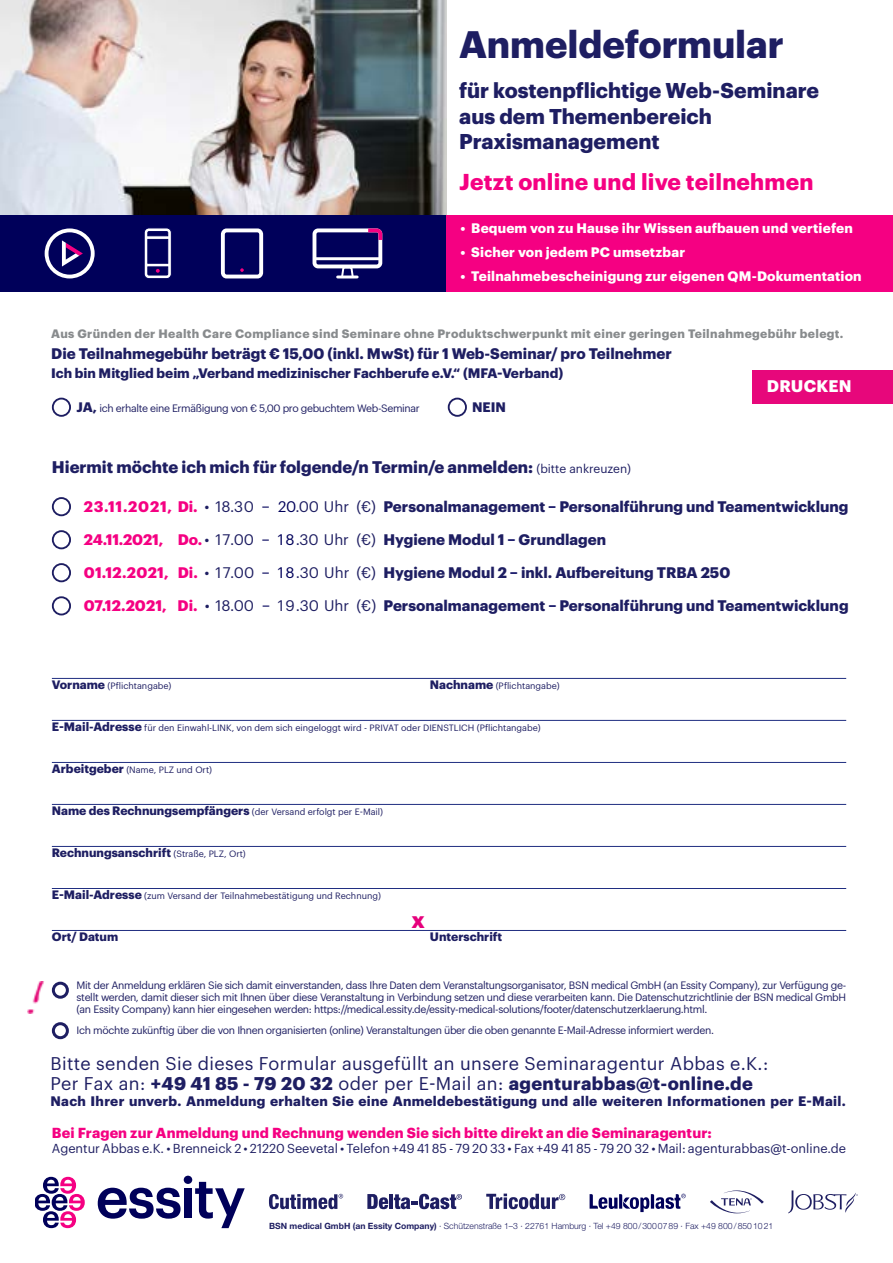
<style>
.page{position:relative;width:893px;height:1263px;background:#fff}
.page>*{position:absolute;margin:0;border:0;box-sizing:border-box;transform-origin:0 0}
.t1{font:700 37.5px "Graphik";letter-spacing:-.005em;color:#1e1e62}
.t2{font:700 22.5px "Graphik";letter-spacing:.01em;color:#f50082}
.t3{font:700 22.5px "Graphik";color:#e6007c}
.t4{font:700 21px/25.5px "Graphik";color:#1e1e62}
.t5{font:18px/19.5px "Graphik";letter-spacing:.02em;color:#1e1e62}
.t6{font:700 16.5px "Graphik";color:#1e1e62}
.t7{font:700 16.5px "Graphik";letter-spacing:.015em;color:#fff}
.t8{font:700 15px "Graphik";color:#1e1e62}
.t9{font:700 14.25px "Graphik";letter-spacing:.01em;color:#f50082}
.t10{font:700 13.5px "Graphik";letter-spacing:.015em;color:#fff}
.t11{font:700 13.5px "Graphik";letter-spacing:.02em;color:#1e1e62}
.t12{font:700 13.5px "Graphik";color:#1e1e62}
.t13{font:12.75px "Graphik";color:#1e1e62}
.t14{font:700 12px "Graphik";letter-spacing:.03em;color:#888b8d}
.t15{font:700 12px "Graphik";color:#1e1e62}
.t16{font:10.5px/12px "Graphik";letter-spacing:-.03em;color:#1e1e62;text-align:justify}
.t17{font:9px "Graphik";color:#1e1e62}
.t18{font:300 8.7px "Helvetica Neue LT Std";color:#1e1e62}
.s1{font-weight:700;font-size:13.5px}
.s2{font-weight:400;font-size:12px}
.s3{color:#f50082}
.s4{font-weight:400}
.s5{font-weight:400;color:#00005a}
.s6{color:#00005a}
.s7{font-weight:700;font-size:12px}
.s8{font-weight:400;font-size:9px}
.s9{font-weight:700}
</style>
<div class="page">
<div style="left:184px;top:1188px;width:8px;height:30px;background:#00005a"></div>
<div style="left:184px;top:1176px;width:8px;height:8px;background:#00005a;border-radius:50%"></div>
<svg style="left:195px;top:1182px;width:50px;height:46px"></svg>
<svg style="left:98px;top:1188px;width:83px;height:31px"></svg>
<svg style="left:35px;top:1177px;width:50px;height:51px"></svg>
<svg style="left:486px;top:1193px;width:79px;height:16px"></svg>
<img style="left:0;top:0;width:446px;height:215px">
<div style="left:0;top:215px;width:446px;height:77px;background:#00005a"></div>
<svg style="left:788px;top:1190px;width:70px;height:23px"></svg>
<svg style="left:269px;top:1194px;width:74px;height:15px"></svg>
<svg style="left:367px;top:1194px;width:21px;height:15px"></svg>
<hr style="left:389px;top:1194px;width:4px;height:15px;background:#1e1e62">
<svg style="left:394px;top:1194px;width:68px;height:15px"></svg>
<svg style="left:710px;top:1190px;width:54px;height:23px"></svg>
<div style="left:446px;top:215px;width:447px;height:77px;background:#f50082"></div>
<svg style="left:590px;top:1194px;width:96px;height:18px"></svg>
<svg style="left:45px;top:228px;width:50px;height:50px"></svg>
<svg style="left:144px;top:228px;width:28px;height:51px"></svg>
<svg style="left:240px;top:268px;width:4px;height:4px"></svg>
<div style="left:221px;top:228px;width:42px;height:50px;border:4px solid #fff;border-radius:4px"></div>
<div style="left:313px;top:228px;width:69px;height:40px;border:4px solid #fff;border-radius:4px"></div>
<hr style="left:315px;top:257px;width:65px;height:3px;background:#fff">
<hr style="left:338px;top:275px;width:19px;height:3px;background:#fff">
<svg style="left:340px;top:265px;width:15px;height:14px"></svg>
<svg style="left:364px;top:228px;width:19px;height:16px"></svg>
<div style="left:753px;top:370px;width:140px;height:33px;background:#e7077b"></div>
<div style="left:52px;top:982px;width:17px;height:17px;border:3px solid #1e1e62;border-radius:50%"></div>
<img style="left:27px;top:981px;width:17px;height:32px">
<div style="left:52px;top:1022px;width:17px;height:17px;border:3px solid #1e1e62;border-radius:50%"></div>
<div style="left:52px;top:497px;width:19px;height:19px;border:2px solid #1e1e62;border-radius:50%"></div>
<div style="left:52px;top:530px;width:19px;height:19px;border:2px solid #1e1e62;border-radius:50%"></div>
<div style="left:52px;top:563px;width:19px;height:19px;border:2px solid #1e1e62;border-radius:50%"></div>
<div style="left:52px;top:596px;width:19px;height:19px;border:2px solid #1e1e62;border-radius:50%"></div>
<div style="left:52px;top:398px;width:19px;height:19px;border:2px solid #1e1e62;border-radius:50%"></div>
<div style="left:448px;top:398px;width:19px;height:19px;border:2px solid #1e1e62;border-radius:50%"></div>
<hr style="left:52px;top:678px;width:794px;height:1px;background:#202e81">
<hr style="left:52px;top:720px;width:794px;height:1px;background:#202e81">
<hr style="left:52px;top:762px;width:794px;height:1px;background:#202e81">
<hr style="left:52px;top:804px;width:794px;height:1px;background:#202e81">
<hr style="left:52px;top:846px;width:794px;height:1px;background:#202e81">
<hr style="left:52px;top:888px;width:794px;height:1px;background:#202e81">
<hr style="left:52px;top:930px;width:794px;height:1px;background:#202e81">
<h1 class="t1" style="left:459px;top:15px;width:326px">Anmeldeformular</h1>
<h3 class="t4" style="left:459px;top:76px;width:361px">für kostenpflichtige Web-Seminare aus dem Themenbereich<br>Praxismanagement</h3>
<h2 class="t2" style="left:459px;top:164px;width:356px">Jetzt online und live teilnehmen</h2>
<p class="t10" style="left:460px;top:218px;width:394px">• Bequem von zu Hause ihr Wissen aufbauen und vertiefen</p>
<p class="t10" style="left:460px;top:242px;width:226px">• Sicher von jedem PC umsetzbar</p>
<p class="t10" style="left:460px;top:266px;width:403px">• Teilnahmebescheinigung zur eigenen QM-Dokumentation</p>
<p class="t14" style="left:51px;top:324px;width:794px">Aus Gründen der Health Care Compliance sind Seminare ohne Produktschwerpunkt mit einer geringen Teilnahmegebühr belegt.</p>
<h3 class="t8" style="left:51px;top:342px;width:622px">Die Teilnahmegebühr beträgt € 15,00 (inkl. MwSt) für 1 Web-Seminar/ pro Teilnehmer</h3>
<p class="t12" style="left:51px;top:363px;width:513px">Ich bin Mitglied beim „Verband medizinischer Fachberufe e.V.“ (MFA-Verband)</p>
<h3 class="t7" style="left:767px;top:374px;width:86px">DRUCKEN</h3>
<p class="t16" style="left:77px;top:401px;width:345px"><span class="s1">JA,</span> ich erhalte eine Ermäßigung von € 5,00 pro gebuchtem Web-Seminar</p>
<p class="t11" style="left:472px;top:397px;width:35px">NEIN</p>
<h3 class="t6" style="left:52px;top:454px;width:581px">Hiermit möchte ich mich für folgende/n Termin/e anmelden: <span class="s2">(bitte ankreuzen)</span></h3>
<h3 class="t8" style="left:84px;top:495px;width:766px"><span class="s3">23.11.2021, Di.</span> <span class="s4">• 18.30</span> <span class="s5">– 20</span><span class="s4">.00 Uhr (€)</span> Personalmanagement <span class="s6">–</span> Personalführung und Teamentwicklung</h3>
<h3 class="t8" style="left:84px;top:528px;width:524px"><span class="s3">24.11.2021, Do.</span> <span class="s4">• 17.00</span> <span class="s5">– 18</span><span class="s4">.30 Uhr (€)</span> Hygiene Modul 1 <span class="s6">–</span> Grundlagen</h3>
<h3 class="t8" style="left:84px;top:561px;width:648px"><span class="s3">01.12.2021, Di.</span> <span class="s4">• 17.00</span> <span class="s5">– 18</span><span class="s4">.30 Uhr (€)</span> Hygiene Modul 2 <span class="s6">–</span> inkl. Aufbereitung TRBA 250</h3>
<h3 class="t8" style="left:84px;top:594px;width:766px"><span class="s3">07.12.2021, Di.</span> <span class="s4">• 18.00</span> <span class="s5">–</span> <span class="s4">19.30 Uhr (€)</span> Personalmanagement <span class="s6">–</span> Personalführung und Teamentwicklung</h3>
<p class="t17" style="left:52px;top:679px;width:121px"><span class="s7">Vorname</span> (Pflichtangabe)</p>
<p class="t17" style="left:430px;top:679px;width:131px"><span class="s7">Nachname</span> (Pflichtangabe)</p>
<p class="t17" style="left:52px;top:721px;width:490px"><span class="s7">E-Mail-Adresse</span> für den Einwahl-LINK, von dem sich eingeloggt wird - PRIVAT oder DIENSTLICH (Pflichtangabe)</p>
<p class="t17" style="left:52px;top:763px;width:162px"><span class="s7">Arbeitgeber</span> (Name, PLZ und Ort)</p>
<p class="t17" style="left:52px;top:805px;width:333px"><span class="s7">Name des Rechnungsempfängers</span> (der Versand erfolgt per E-Mail)</p>
<p class="t15" style="left:52px;top:843px;width:195px">Rechnungsanschrift <span class="s8">(Straße, PLZ, Ort)</span></p>
<p class="t17" style="left:52px;top:889px;width:331px"><span class="s7">E-Mail-Adresse</span> (zum Versand der Teilnahmebestätigung und Rechnung)</p>
<p class="t15" style="left:52px;top:927px;width:68px">Ort/ Datum</p>
<p class="t15" style="left:430px;top:927px;width:74px">Unterschrift</p>
<p class="t16" style="left:77px;top:978px;width:771px">Mit der Anmeldung erklären Sie sich damit einverstanden, dass Ihre Daten dem Veranstaltungsorganisator, BSN medical GmbH (an Essity Company), zur Verfügung ge&shy;stellt werden, damit dieser sich mit Ihnen über diese Veranstaltung in Verbindung setzen und diese verarbeiten kann. Die Datenschutzrichtlinie der BSN medical GmbH (an Essity Company) kann hier eingesehen werden: https://medical.essity.de/essity-medical-solutions/footer/datenschutzerklaerung.html.</p>
<h2 class="t3" style="left:411px;top:903px;width:15px">x</h2>
<p class="t16" style="left:77px;top:1023px;width:639px">Ich möchte zukünftig über die von Ihnen organisierten (online) Veranstaltungen über die oben genannte E-Mail-Adresse informiert werden.</p>
<h3 class="t5" style="left:51px;top:1052px;width:719px">Bitte senden Sie dieses Formular ausgefüllt an unsere Seminaragentur Abbas e.K.:<br>Per Fax an: <span class="s9">+49 41 85 - 79 20 32</span> oder per E-Mail an: <span class="s9">agenturabbas@t-online.de</span></h3>
<p class="t11" style="left:51px;top:1091px;width:797px">Nach Ihrer unverb. Anmeldung erhalten Sie eine Anmeldebestätigung und alle weiteren Informationen per E-Mail.</p>
<h3 class="t9" style="left:52px;top:1122px;width:661px">Bei Fragen zur Anmeldung und Rechnung wenden Sie sich bitte direkt an die Seminaragentur:</h3>
<p class="t13" style="left:52px;top:1139px;width:796px">Agentur Abbas e.K. • Brenneick 2 • 21220 Seevetal • Telefon +49 41 85 - 79 20 33 • Fax +49 41 85 - 79 20 32 • Mail: agenturabbas@t-online.de</p>
<p class="t18" style="left:269px;top:1220px;width:506px"><span class="s9">BSN medical GmbH (an Essity Company)</span> · Schützenstraße 1–3 · 22761 Hamburg · Tel +49 800/3000789 · Fax +49 800/8501021</p>
</div>
